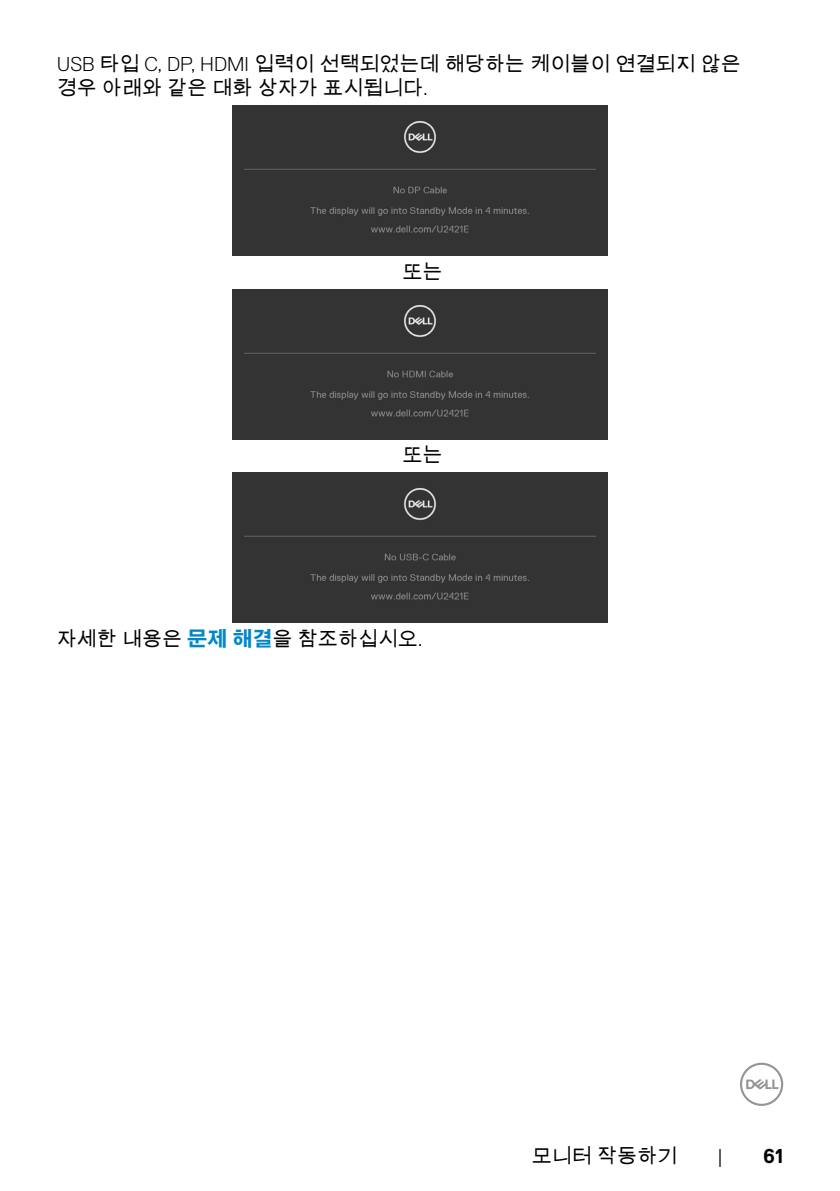
<style>
.page{position:relative;width:840px;height:1191px;background:#fff}
.page>*{position:absolute;margin:0;border:0;box-sizing:border-box;transform-origin:0 0}
.t1{font:20px/24px "Arial Unicode MS";color:#000}
.t2{font:700 20px "Dell Replica";color:#000}
.t3{font:300 20px "Dell Replica";color:#000}
.s1{font-family:"Dell Replica";font-weight:300}
.s2{font-family:"Adobe Gothic Std";font-weight:700;color:#0087cb}
</style>
<div class="page">
<svg style="left:740px;top:1062px;width:42px;height:44px"></svg>
<div style="left:233px;top:105px;width:373px;height:150px;background:#333"></div>
<div style="left:233px;top:289px;width:373px;height:150px;background:#333"></div>
<div style="left:233px;top:473px;width:373px;height:149px;background:#333"></div>
<p class="t1" style="left:57px;top:51px;width:685px"><span class="s1">USB</span> 타입 <span class="s1">C, DP, HDMI</span> 입력이 선택되었는데 해당하는 케이블이 연결되지 않은 경우 아래와 같은 대화 상자가 표시됩니다<span class="s1">.</span></p>
<p class="t1" style="left:402px;top:259px;width:41px">또는</p>
<p class="t1" style="left:402px;top:443px;width:41px">또는</p>
<p class="t1" style="left:57px;top:626px;width:367px">자세한 내용은 <span class="s2">문제 해결</span>을 참조하십시오<span class="s1">.</span></p>
<p class="t1" style="left:531px;top:1143px;width:147px">모니터 작동하기</p>
<p class="t3" style="left:716px;top:1144px;width:7px">|</p>
<p class="t2" style="left:762px;top:1144px;width:21px">61</p>
</div>
